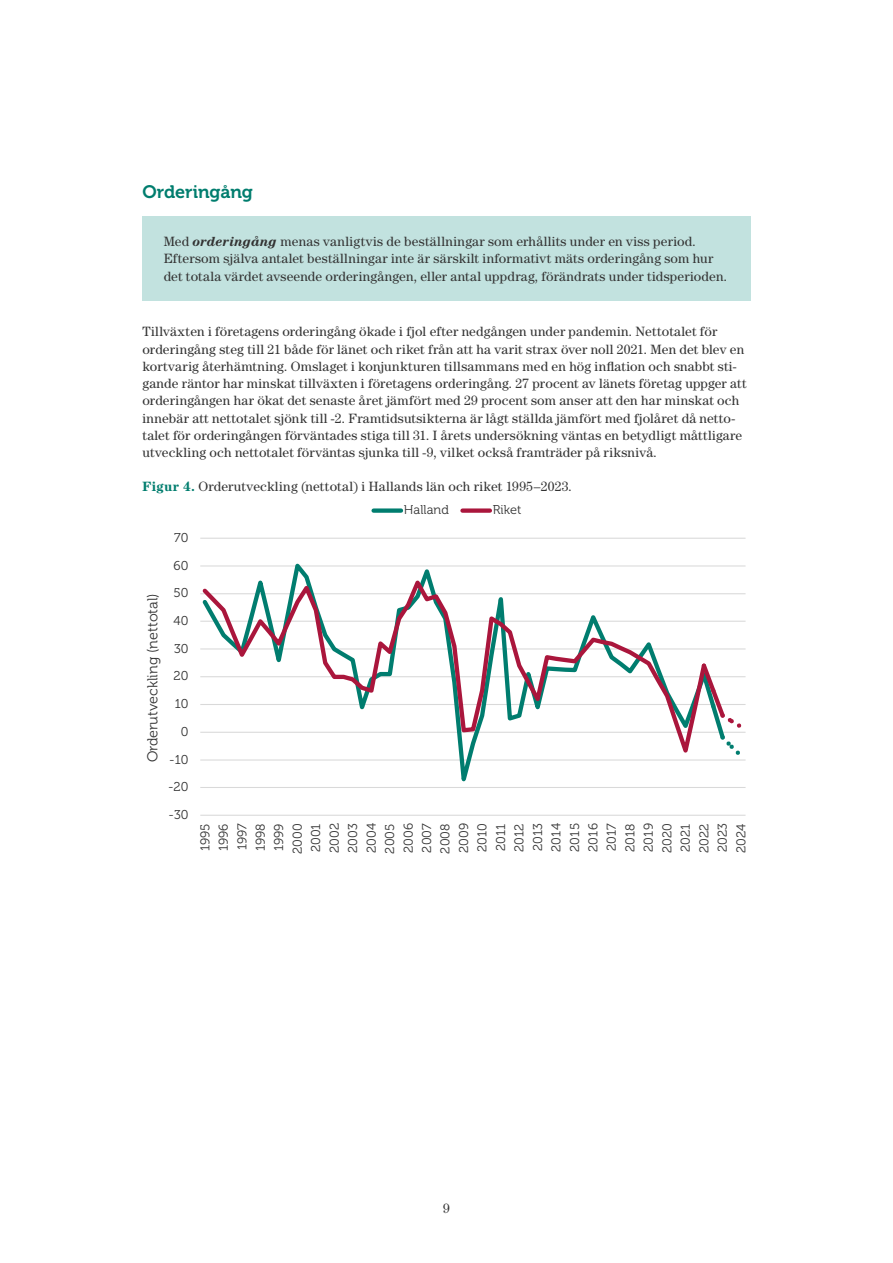
<style>
.page{position:relative;width:893px;height:1263px;background:#fff}
.page>*{position:absolute;margin:0;border:0;box-sizing:border-box;transform-origin:0 0}
.t1{font:18px "Museo 700";letter-spacing:-.005em;color:#007d6e}
.t2{font:14.4px "Museo 300";color:#333}
.t3{font:13.5px/17.2px "Century Std";letter-spacing:.015em;color:#333}
.t4{font:12.75px/18.5px "Museo 300";color:#333;text-align:justify}
.s1{font-weight:700;font-style:italic}
.s2{font-weight:700;color:#007d6e}
</style>
<div class="page">
<div style="left:142px;top:217px;width:608px;height:84px;background:#c2e2df"></div>
<hr style="left:200px;top:815px;width:546px;height:1px;background:#d9d9d9">
<hr style="left:200px;top:787px;width:546px;height:1px;background:#d9d9d9">
<hr style="left:200px;top:759px;width:546px;height:1px;background:#d9d9d9">
<hr style="left:200px;top:704px;width:546px;height:1px;background:#d9d9d9">
<hr style="left:200px;top:676px;width:546px;height:1px;background:#d9d9d9">
<hr style="left:200px;top:648px;width:546px;height:1px;background:#d9d9d9">
<hr style="left:200px;top:621px;width:546px;height:1px;background:#d9d9d9">
<hr style="left:200px;top:593px;width:546px;height:1px;background:#d9d9d9">
<hr style="left:200px;top:565px;width:546px;height:1px;background:#d9d9d9">
<hr style="left:200px;top:538px;width:546px;height:1px;background:#d9d9d9">
<hr style="left:200px;top:732px;width:546px;height:1px;background:#d9d9d9">
<svg style="left:200px;top:563px;width:509px;height:225px"></svg>
<svg style="left:709px;top:673px;width:32px;height:82px"></svg>
<svg style="left:200px;top:573px;width:509px;height:193px"></svg>
<div style="left:374px;top:508px;width:27px;height:5px;background:#007d6f"></div>
<div style="left:462px;top:508px;width:28px;height:5px;background:#aa163c"></div>
<h1 class="t1" style="left:142px;top:182px;width:112px">Orderingång</h1>
<p class="t3" style="left:164px;top:233px;width:565px">Med <span class="s1">orderingång</span> menas vanligtvis de beställningar som erhållits under en viss period.<br>Eftersom själva antalet beställningar inte är särskilt informativt mäts orderingång som hur det totala värdet avseende orderingången, eller antal uppdrag, förändrats under tidsperioden.</p>
<p class="t3" style="left:142px;top:323px;width:606px">Tillväxten i företagens orderingång ökade i fjol efter nedgången under pandemin. Nettotalet för orderingång steg till 21 både för länet och riket från att ha varit strax över noll 2021. Men det blev en kortvarig återhämtning. Omslaget i konjunkturen tillsammans med en hög inflation och snabbt sti&shy;gande räntor har minskat tillväxten i företagens orderingång. 27 procent av länets företag uppger att orderingången har ökat det senaste året jämfört med 29 procent som anser att den har minskat och innebär att nettotalet sjönk till -2. Framtidsutsikterna är lågt ställda jämfört med fjolåret då netto&shy;talet för orderingången förväntades stiga till 31. I årets undersökning väntas en betydligt måttligare utveckling och nettotalet förväntas sjunka till -9, vilket också framträder på riksnivå.</p>
<p class="t3" style="left:142px;top:478px;width:431px"><span class="s2">Figur 4.</span> Orderutveckling (nettotal) i Hallands län och riket 1995–2023.</p>
<p class="t2" style="left:145px;top:762px;width:171px;rotate:-90deg">Orderutveckling (nettotal)</p>
<p class="t4" style="left:174px;top:529px;width:16px">70</p>
<p class="t4" style="left:174px;top:556px;width:16px">60</p>
<p class="t4" style="left:173px;top:584px;width:16px">50</p>
<p class="t4" style="left:174px;top:611px;width:16px">40</p>
<p class="t4" style="left:174px;top:639px;width:16px">30</p>
<p class="t4" style="left:174px;top:667px;width:16px">20</p>
<p class="t4" style="left:175px;top:695px;width:15px">10</p>
<p class="t4" style="left:181px;top:723px;width:9px">0</p>
<p class="t4" style="left:169px;top:750px;width:21px">-10</p>
<p class="t4" style="left:168px;top:778px;width:22px">-20</p>
<p class="t4" style="left:168px;top:806px;width:22px">-30</p>
<p class="t4" style="left:404px;top:501px;width:47px">Halland</p>
<p class="t4" style="left:493px;top:501px;width:30px">Riket</p>
<p class="t4" style="left:196px;top:854px;width:32px;rotate:-90deg">1995<br>1996<br>1997<br>1998<br>1999<br>2000<br>2001<br>2002<br>2003<br>2004<br>2005<br>2006<br>2007<br>2008<br>2009<br>2010<br>2011<br>2012<br>2013<br>2014<br>2015<br>2016<br>2017<br>2018<br>2019<br>2020<br>2021<br>2022<br>2023<br>2024</p>
<p class="t3" style="left:443px;top:1199px;width:8px">9</p>
</div>
